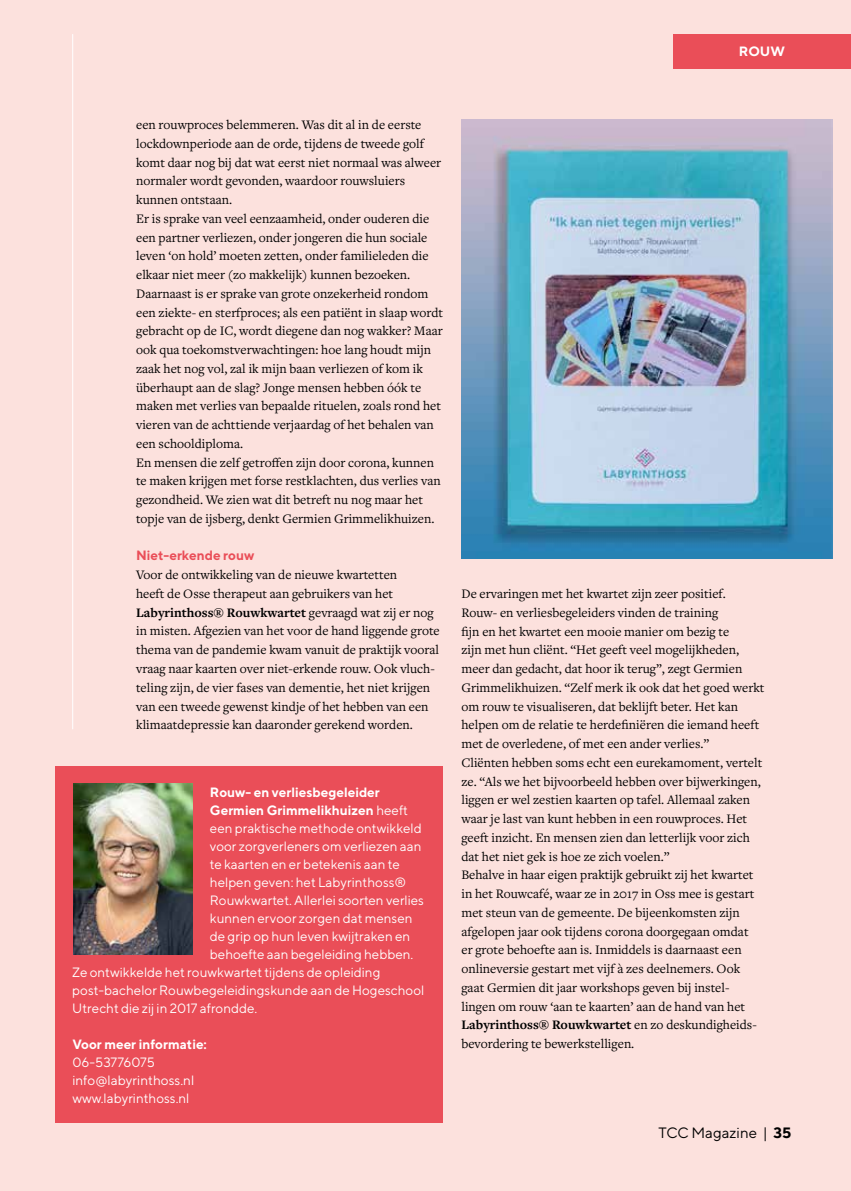
<style>
.page{position:relative;width:851px;height:1191px;background:#fff}
.page>*{position:absolute;margin:0;border:0;box-sizing:border-box;transform-origin:0 0}
.t1{font:15px "TT Norms";color:#000}
.t2{font:13.5px/18.8px "Freight Text Pro";color:#000}
.t3{font:13.5px/18px "TT Norms";color:#fff}
.t4{font:700 13.5px "TT Norms";color:#fff}
.t5{font:700 13.5px "TT Norms";color:#ea4e58}
.s1{font-weight:700}
.s2{font-weight:400}
</style>
<div class="page">
<div style="left:0;top:0;width:850px;height:1191px;background:#fce1dd"></div>
<div style="left:673px;top:34px;width:177px;height:34px;background:#ea4e58"></div>
<div style="left:55px;top:766px;width:387px;height:357px;background:#ea4e58"></div>
<hr style="left:72px;top:34px;width:1px;height:695px;background:#fff">
<img style="left:73px;top:784px;width:120px;height:170px">
<img style="left:461px;top:120px;width:371px;height:439px">
<p class="t4" style="left:738px;top:43px;width:48px">ROUW</p>
<p class="t2" style="left:136px;top:115px;width:308px">een rouwproces belemmeren. Was dit al in de eerste lockdownperiode aan de orde, tijdens de tweede golf komt daar nog bij dat wat eerst niet normaal was alweer normaler wordt gevonden, waardoor rouwsluiers kunnen ontstaan.<br>Er is sprake van veel eenzaamheid, onder ouderen die een partner verliezen, onder jongeren die hun sociale leven ‘on hold’ moeten zetten, onder familieleden die elkaar niet meer (zo makkelijk) kunnen bezoeken.<br>Daarnaast is er sprake van grote onzekerheid rondom een ziekte- en sterfproces; als een patiënt in slaap wordt gebracht op de IC, wordt diegene dan nog wakker? Maar ook qua toekomstverwachtingen: hoe lang houdt mijn zaak het nog vol, zal ik mijn baan verliezen of kom ik überhaupt aan de slag? Jonge mensen hebben óók te maken met verlies van bepaalde rituelen, zoals rond het vieren van de achttiende verjaardag of het behalen van een schooldiploma.<br>En mensen die zelf getroffen zijn door corona, kunnen te maken krijgen met forse restklachten, dus verlies van gezondheid. We zien wat dit betreft nu nog maar het topje van de ijsberg, denkt Germien Grimmelikhuizen.</p>
<p class="t5" style="left:136px;top:547px;width:120px">Niet-erkende rouw</p>
<p class="t2" style="left:136px;top:565px;width:305px">Voor de ontwikkeling van de nieuwe kwartetten<br>heeft de Osse therapeut aan gebruikers van het <span class="s1">Labyrinthoss® Rouwkwartet</span> gevraagd wat zij er nog in misten. Afgezien van het voor de hand liggende grote thema van de pandemie kwam vanuit de praktijk vooral vraag naar kaarten over niet-erkende rouw. Ook vluch&shy;teling zijn, de vier fases van dementie, het niet krijgen van een tweede gewenst kindje of het hebben van een klimaatdepressie kan daaronder gerekend worden.</p>
<p class="t4" style="left:210px;top:783px;width:171px">Rouw- en verliesbegeleider</p>
<p class="t4" style="left:210px;top:801px;width:200px">Germien Grimmelikhuizen <span class="s2">heeft</span></p>
<p class="t3" style="left:210px;top:818px;width:213px">een praktische methode ontwikkeld</p>
<p class="t3" style="left:210px;top:836px;width:213px">voor zorgverleners om verliezen aan</p>
<p class="t3" style="left:210px;top:854px;width:191px">te kaarten en er betekenis aan te</p>
<p class="t3" style="left:210px;top:872px;width:198px">helpen geven: het Labyrinthoss®</p>
<p class="t3" style="left:210px;top:890px;width:216px">Rouwkwartet. Allerlei soorten verlies</p>
<p class="t3" style="left:210px;top:908px;width:204px">kunnen ervoor zorgen dat mensen</p>
<p class="t3" style="left:210px;top:926px;width:202px">de grip op hun leven kwijtraken en</p>
<p class="t3" style="left:210px;top:944px;width:205px">behoefte aan begeleiding hebben.</p>
<p class="t3" style="left:72px;top:962px;width:309px">Ze ontwikkelde het rouwkwartet tijdens de opleiding</p>
<p class="t3" style="left:72px;top:980px;width:353px">post-bachelor Rouwbegeleidingskunde aan de Hogeschool</p>
<p class="t3" style="left:72px;top:998px;width:186px">Utrecht die zij in 2017 afrondde.</p>
<p class="t4" style="left:72px;top:1035px;width:136px">Voor meer informatie:</p>
<p class="t3" style="left:72px;top:1052px;width:123px">06-53776075 info@labyrinthoss.nl www.labyrinthoss.nl</p>
<p class="t2" style="left:461px;top:584px;width:304px">De ervaringen met het kwartet zijn zeer positief.<br>Rouw- en verliesbegeleiders vinden de training<br>fijn en het kwartet een mooie manier om bezig te<br>zijn met hun cliënt. “Het geeft veel mogelijkheden, meer dan gedacht, dat hoor ik terug”, zegt Germien Grimmelikhuizen. “Zelf merk ik ook dat het goed werkt om rouw te visualiseren, dat beklijft beter. Het kan helpen om de relatie te herdefiniëren die iemand heeft met de overledene, of met een ander verlies.”<br>Cliënten hebben soms echt een eurekamoment, vertelt ze. “Als we het bijvoorbeeld hebben over bijwerkingen, liggen er wel zestien kaarten op tafel. Allemaal zaken waar je last van kunt hebben in een rouwproces. Het geeft inzicht. En mensen zien dan letterlijk voor zich dat het niet gek is hoe ze zich voelen.”<br>Behalve in haar eigen praktijk gebruikt zij het kwartet in het Rouwcafé, waar ze in 2017 in Oss mee is gestart met steun van de gemeente. De bijeenkomsten zijn afgelopen jaar ook tijdens corona doorgegaan omdat<br>er grote behoefte aan is. Inmiddels is daarnaast een onlineversie gestart met vijf à zes deelnemers. Ook gaat Germien dit jaar workshops geven bij instel&shy;lingen om rouw ‘aan te kaarten’ aan de hand van het <span class="s1">Labyrinthoss® Rouwkwartet</span> en zo deskundigheids&shy;bevordering te bewerkstelligen.</p>
<p class="t1" style="left:658px;top:1123px;width:134px">TCC Magazine | <span class="s1">35</span></p>
</div>
